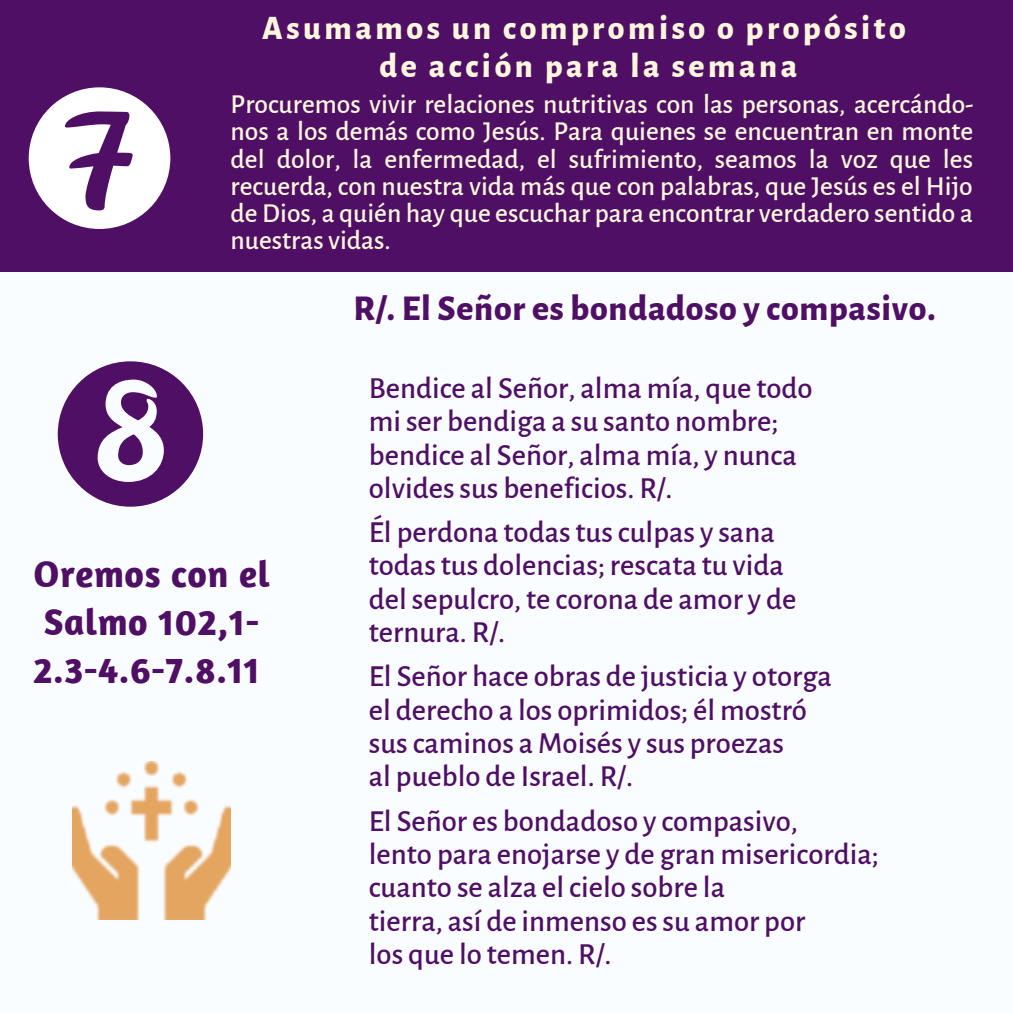
<style>
.page{position:relative;width:1013px;height:1013px;background:#fff}
.page>*{position:absolute;margin:0;border:0;box-sizing:border-box;transform-origin:0 0}
.t1{font:700 37.5px/47.8px "Amaranth";letter-spacing:.015em;color:#4f0f65}
.t2{font:800 35.75px "Alegreya Sans";letter-spacing:.02em;color:#4f0f65}
.t3{font:800 33.75px "Alegreya Sans";letter-spacing:.105em;color:#fff7dd}
.t4{font:500 30.75px "Alegreya Sans";color:#4f0f65}
.t5{font:500 27.5px/27.2px "Alegreya Sans";color:#fff7dd;text-align:justify}
</style>
<div class="page">
<div style="left:0;top:0;width:1012px;height:1012px;background:#4f0f65"></div>
<div style="left:0;top:272px;width:1012px;height:740px;background:#fafdff"></div>
<svg style="left:29px;top:87px;width:141px;height:142px"></svg>
<svg style="left:58px;top:361px;width:145px;height:145px"></svg>
<img style="left:73px;top:762px;width:157px;height:157px">
<p class="t3" style="left:262px;top:12px;width:645px">Asumamos un compromiso o propósito</p>
<p class="t3" style="left:379px;top:50px;width:419px">de acción para la semana</p>
<p class="t5" style="left:231px;top:91px;width:744px">Procuremos vivir relaciones nutritivas con las personas, acercándo&shy;nos a los demás como Jesús. Para quienes se encuentran en monte del dolor, la enfermedad, el sufrimiento, seamos la voz que les recuerda, con nuestra vida más que con palabras, que Jesús es el Hijo de Dios, a quién hay que escuchar para encontrar verdadero sentido a nuestras vidas.</p>
<p class="t1" style="left:33px;top:549px;width:238px">Oremos con el<br>Salmo 102,1-<br>2.3-4.6-7.8.11</p>
<p class="t2" style="left:353px;top:291px;width:583px">R/. El Señor es bondadoso y compasivo.</p>
<p class="t4" style="left:369px;top:373px;width:445px">Bendice al Señor, alma mía, que todo</p>
<p class="t4" style="left:369px;top:406px;width:411px">mi ser bendiga a su santo nombre;</p>
<p class="t4" style="left:369px;top:440px;width:429px">bendice al Señor, alma mía, y nunca</p>
<p class="t4" style="left:369px;top:473px;width:305px">olvides sus beneficios. R/.</p>
<p class="t4" style="left:369px;top:517px;width:407px">Él perdona todas tus culpas y sana</p>
<p class="t4" style="left:369px;top:551px;width:416px">todas tus dolencias; rescata tu vida</p>
<p class="t4" style="left:369px;top:584px;width:429px">del sepulcro, te corona de amor y de</p>
<p class="t4" style="left:369px;top:617px;width:138px">ternura. R/.</p>
<p class="t4" style="left:369px;top:661px;width:464px">El Señor hace obras de justicia y otorga</p>
<p class="t4" style="left:369px;top:695px;width:440px">el derecho a los oprimidos; él mostró</p>
<p class="t4" style="left:369px;top:728px;width:417px">sus caminos a Moisés y sus proezas</p>
<p class="t4" style="left:369px;top:761px;width:266px">al pueblo de Israel. R/.</p>
<p class="t4" style="left:369px;top:806px;width:430px">El Señor es bondadoso y compasivo,</p>
<p class="t4" style="left:369px;top:839px;width:511px">lento para enojarse y de gran misericordia;</p>
<p class="t4" style="left:369px;top:872px;width:358px">cuanto se alza el cielo sobre la</p>
<p class="t4" style="left:369px;top:906px;width:438px">tierra, así de inmenso es su amor por</p>
<p class="t4" style="left:369px;top:939px;width:244px">los que lo temen. R/.</p>
</div>
